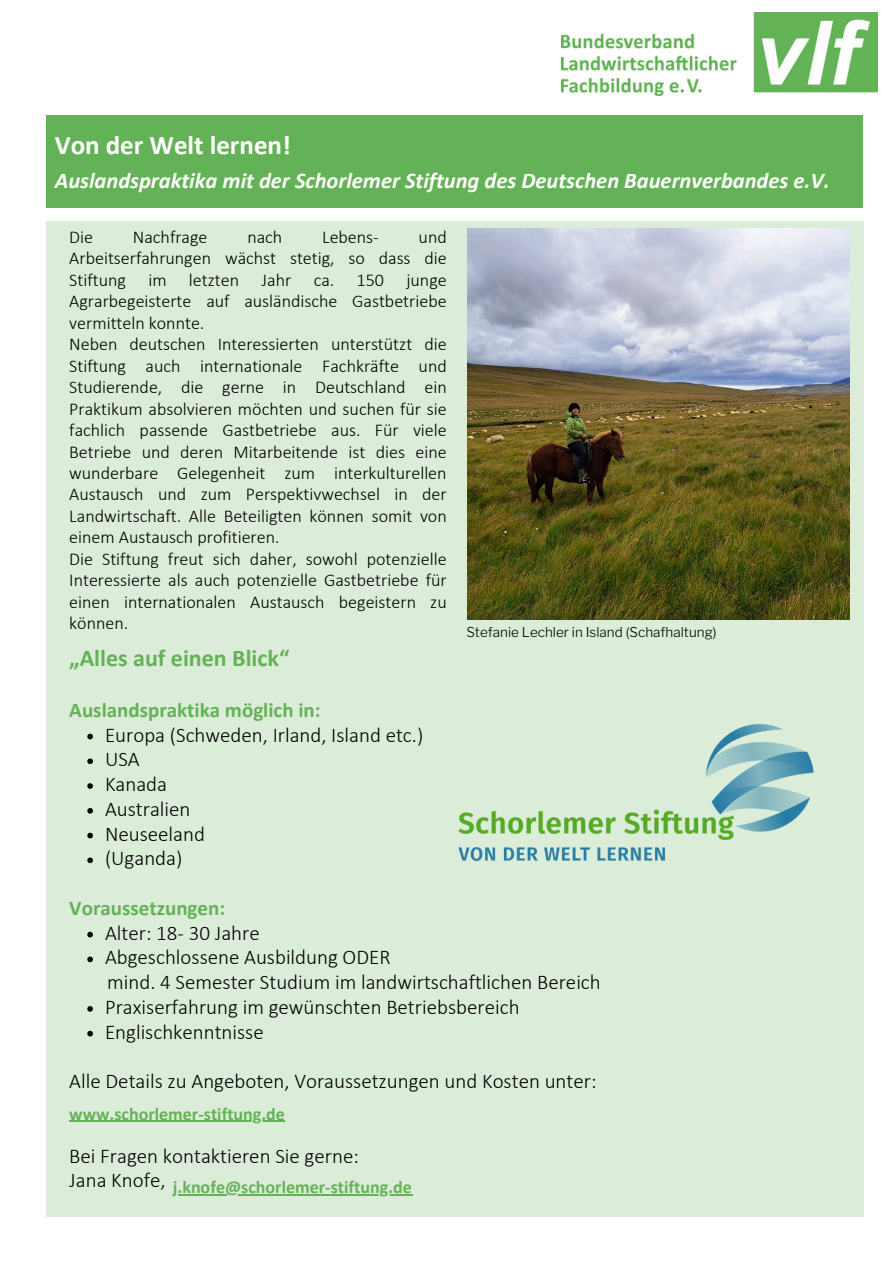
<style>
.page{position:relative;width:894px;height:1264px;background:#fff}
.page>*{position:absolute;margin:0;border:0;box-sizing:border-box;transform-origin:0 0}
.t1{font:700 27px "Calibri";color:#fffdfd}
.t2{font:700 24px "Calibri";color:#64b257}
.t3{font:italic 700 22.5px "Calibri";color:#fffdfd}
.t4{font:300 21px/24.8px "Calibri";color:#000}
.t5{font:700 21px "Calibri";color:#64b257}
.t6{font:300 18px/21.5px "Calibri";color:#000}
.t7{font:700 18px "Calibri";color:#64b257}
.t8{font:300 13.5px "Libre Franklin";color:#000}
</style>
<div class="page">
<div style="left:46px;top:115px;width:817px;height:93px;background:#64b257"></div>
<div style="left:46px;top:222px;width:816px;height:994px;background:#dbedd8"></div>
<img style="left:561px;top:12px;width:316px;height:83px">
<img style="left:467px;top:228px;width:381px;height:391px">
<img style="left:458px;top:724px;width:356px;height:138px">
<svg style="left:87px;top:733px;width:6px;height:6px"></svg>
<svg style="left:87px;top:758px;width:6px;height:6px"></svg>
<svg style="left:87px;top:783px;width:6px;height:5px"></svg>
<svg style="left:87px;top:808px;width:6px;height:5px"></svg>
<svg style="left:87px;top:832px;width:6px;height:6px"></svg>
<svg style="left:87px;top:857px;width:6px;height:6px"></svg>
<svg style="left:87px;top:931px;width:6px;height:6px"></svg>
<svg style="left:87px;top:956px;width:6px;height:6px"></svg>
<svg style="left:87px;top:1006px;width:6px;height:5px"></svg>
<svg style="left:87px;top:1030px;width:6px;height:6px"></svg>
<hr style="left:69px;top:1120px;width:216px;height:1px;background:#64b257">
<hr style="left:173px;top:1194px;width:239px;height:1px;background:#64b257">
<p class="t1" style="left:55px;top:134px;width:237px">Von der Welt lernen!</p>
<p class="t3" style="left:55px;top:171px;width:776px">Auslandspraktika mit der Schorlemer Stiftung des Deutschen Bauernverbandes e.V.</p>
<p class="t6" style="left:69px;top:228px;width:25px">Die</p>
<p class="t6" style="left:133px;top:228px;width:76px">Nachfrage</p>
<p class="t6" style="left:247px;top:228px;width:36px">nach</p>
<p class="t6" style="left:322px;top:228px;width:58px">Lebens-</p>
<p class="t6" style="left:69px;top:228px;width:379px;text-indent:349px">und Arbeitserfahrungen wächst stetig, so dass die Stiftung im letzten Jahr ca. 150 junge Agrarbegeisterte auf ausländische Gastbetriebe vermitteln konnte.<br>Neben deutschen Interessierten unterstützt die Stiftung auch internationale Fachkräfte und Studierende, die gerne in Deutschland ein Praktikum absolvieren möchten und suchen für sie fachlich passende Gastbetriebe aus. Für viele Betriebe und deren Mitarbeitende ist dies eine wunderbare Gelegenheit zum interkulturellen Austausch und zum Perspektivwechsel in der Landwirtschaft. Alle Beteiligten können somit von einem Austausch profitieren.<br>Die Stiftung freut sich daher, sowohl potenzielle Interessierte als auch potenzielle Gastbetriebe für einen internationalen Austausch begeistern zu können.</p>
<p class="t8" style="left:466px;top:624px;width:251px">Stefanie Lechler in Island (Schafhaltung)</p>
<h1 class="t2" style="left:69px;top:648px;width:222px">„Alles auf einen Blick“</h1>
<h2 class="t5" style="left:69px;top:701px;width:253px">Auslandspraktika möglich in:</h2>
<p class="t4" style="left:105px;top:724px;width:320px">Europa (Schweden, Irland, Island etc.)</p>
<p class="t4" style="left:105px;top:748px;width:36px">USA</p>
<p class="t4" style="left:105px;top:773px;width:64px">Kanada</p>
<p class="t4" style="left:105px;top:798px;width:87px">Australien</p>
<p class="t4" style="left:105px;top:823px;width:101px">Neuseeland</p>
<p class="t4" style="left:105px;top:847px;width:79px">(Uganda)</p>
<h2 class="t5" style="left:69px;top:899px;width:157px">Voraussetzungen:</h2>
<p class="t4" style="left:105px;top:922px;width:156px">Alter: 18- 30 Jahre</p>
<p class="t4" style="left:105px;top:946px;width:287px">Abgeschlossene Ausbildung ODER</p>
<h3 class="t4" style="left:107px;top:971px;width:495px">mind. 4 Semester Studium im landwirtschaftlichen Bereich</h3>
<p class="t4" style="left:105px;top:996px;width:416px">Praxiserfahrung im gewünschten Betriebsbereich</p>
<p class="t4" style="left:105px;top:1021px;width:160px">Englischkenntnisse</p>
<h3 class="t4" style="left:69px;top:1070px;width:528px">Alle Details zu Angeboten, Voraussetzungen und Kosten unter:</h3>
<h4 class="t7" style="left:69px;top:1105px;width:217px">www.schorlemer-stiftung.de</h4>
<h3 class="t4" style="left:69px;top:1144px;width:291px">Bei Fragen kontaktieren Sie gerne:<br>Jana Knofe,</h3>
<h4 class="t7" style="left:173px;top:1179px;width:240px">j.knofe@schorlemer-stiftung.de</h4>
</div>
